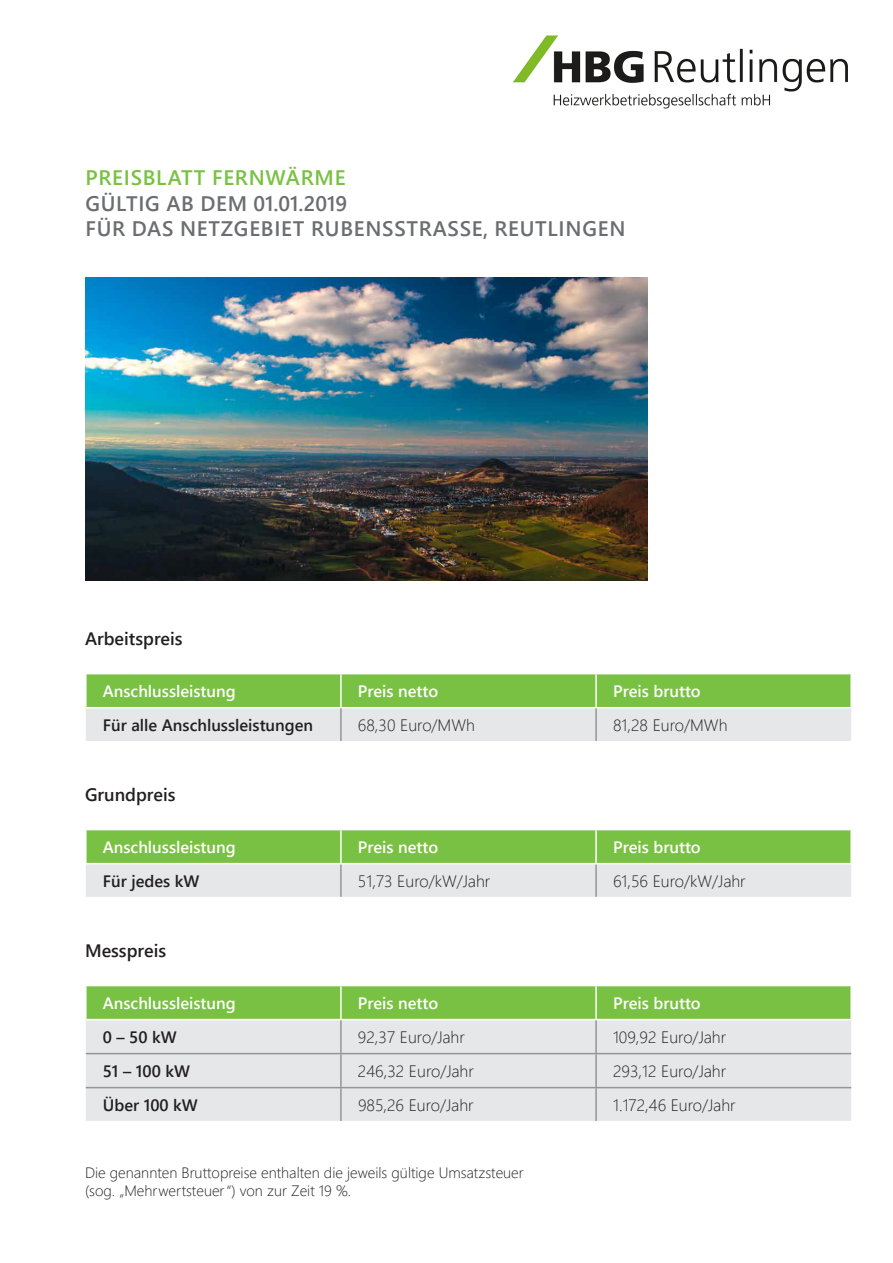
<style>
.page{position:relative;width:893px;height:1263px;background:#fff}
.page>*{position:absolute;margin:0;border:0;box-sizing:border-box;transform-origin:0 0}
.t1{font:600 21px/25.2px "Segoe UI";letter-spacing:.035em;color:#6c6d70}
.t2{font:600 21px "Segoe UI";letter-spacing:.035em;color:#79c142}
.t3{font:600 18px "Segoe UI";color:#231f20}
.t4{font:300 16.5px "Segoe UI";color:#231f20}
.t5{font:600 16.5px "Segoe UI";color:#fff}
.t6{font:600 16.5px "Segoe UI";color:#231f20}
.t7{font:300 15px/18px "Segoe UI";color:#231f20}
</style>
<div class="page">
<svg style="left:86px;top:674px;width:765px;height:67px;background:#b0d497"></svg>
<hr style="left:85px;top:674px;width:2px;height:33px;background:#fff">
<hr style="left:850px;top:674px;width:2px;height:33px;background:#fff">
<hr style="left:85px;top:707px;width:256px;height:1px;background:#fff">
<hr style="left:341px;top:707px;width:255px;height:1px;background:#fff">
<hr style="left:596px;top:707px;width:256px;height:1px;background:#fff">
<hr style="left:340px;top:674px;width:2px;height:33px;background:#fff">
<hr style="left:595px;top:674px;width:2px;height:33px;background:#fff">
<hr style="left:340px;top:708px;width:2px;height:33px;background:#939598">
<hr style="left:595px;top:708px;width:2px;height:33px;background:#939598">
<svg style="left:86px;top:830px;width:765px;height:67px;background:#b0d497"></svg>
<hr style="left:340px;top:864px;width:2px;height:33px;background:#939598">
<hr style="left:595px;top:864px;width:2px;height:33px;background:#939598">
<hr style="left:85px;top:830px;width:2px;height:33px;background:#fff">
<hr style="left:850px;top:830px;width:2px;height:33px;background:#fff">
<hr style="left:85px;top:863px;width:256px;height:1px;background:#fff">
<hr style="left:341px;top:863px;width:255px;height:1px;background:#fff">
<hr style="left:596px;top:863px;width:256px;height:1px;background:#fff">
<hr style="left:340px;top:830px;width:2px;height:33px;background:#fff">
<hr style="left:595px;top:830px;width:2px;height:33px;background:#fff">
<div style="left:87px;top:986px;width:763px;height:33px;background:#79c142"></div>
<div style="left:86px;top:1020px;width:765px;height:101px;background:#e6e7e9"></div>
<hr style="left:340px;top:986px;width:2px;height:33px;background:#fff">
<hr style="left:595px;top:986px;width:2px;height:33px;background:#fff">
<hr style="left:340px;top:1020px;width:2px;height:33px;background:#939598">
<hr style="left:595px;top:1020px;width:2px;height:33px;background:#939598">
<hr style="left:340px;top:1054px;width:2px;height:33px;background:#939598">
<hr style="left:595px;top:1054px;width:2px;height:33px;background:#939598">
<hr style="left:340px;top:1088px;width:2px;height:33px;background:#939598">
<hr style="left:595px;top:1088px;width:2px;height:33px;background:#939598">
<hr style="left:86px;top:1053px;width:255px;height:1px;background:#939598">
<hr style="left:341px;top:1053px;width:255px;height:1px;background:#939598">
<hr style="left:596px;top:1053px;width:255px;height:1px;background:#939598">
<hr style="left:86px;top:1087px;width:255px;height:1px;background:#939598">
<hr style="left:341px;top:1087px;width:255px;height:1px;background:#939598">
<hr style="left:596px;top:1087px;width:255px;height:1px;background:#939598">
<img style="left:85px;top:277px;width:563px;height:303px">
<img style="left:513px;top:35px;width:334px;height:74px">
<p class="t2" style="left:85px;top:158px;width:262px">PREISBLATT FERNWÄRME</p>
<p class="t1" style="left:85px;top:189px;width:542px">GÜLTIG AB DEM 01.01.2019<br>FÜR DAS NETZGEBIET RUBENSSTRASSE, REUTLINGEN</p>
<p class="t3" style="left:85px;top:622px;width:99px">Arbeitspreis</p>
<p class="t5" style="left:103px;top:675px;width:134px">Anschlussleistung</p>
<p class="t5" style="left:358px;top:675px;width:82px">Preis netto</p>
<p class="t5" style="left:613px;top:675px;width:89px">Preis brutto</p>
<p class="t6" style="left:103px;top:709px;width:212px">Für alle Anschlussleistungen</p>
<p class="t4" style="left:358px;top:709px;width:119px">68,30 Euro/MWh</p>
<p class="t4" style="left:613px;top:709px;width:116px">81,28 Euro/MWh</p>
<p class="t3" style="left:85px;top:778px;width:92px">Grundpreis</p>
<p class="t5" style="left:103px;top:831px;width:134px">Anschlussleistung</p>
<p class="t5" style="left:358px;top:831px;width:82px">Preis netto</p>
<p class="t5" style="left:613px;top:831px;width:89px">Preis brutto</p>
<p class="t6" style="left:103px;top:865px;width:98px">Für jedes kW</p>
<p class="t4" style="left:358px;top:865px;width:134px">51,73 Euro/kW/Jahr</p>
<p class="t4" style="left:613px;top:865px;width:134px">61,56 Euro/kW/Jahr</p>
<p class="t3" style="left:85px;top:934px;width:83px">Messpreis</p>
<p class="t5" style="left:103px;top:987px;width:134px">Anschlussleistung</p>
<p class="t5" style="left:358px;top:987px;width:82px">Preis netto</p>
<p class="t5" style="left:613px;top:987px;width:89px">Preis brutto</p>
<p class="t6" style="left:103px;top:1021px;width:75px">0 – 50 kW</p>
<p class="t4" style="left:358px;top:1021px;width:108px">92,37 Euro/Jahr</p>
<p class="t4" style="left:613px;top:1021px;width:115px">109,92 Euro/Jahr</p>
<p class="t6" style="left:103px;top:1055px;width:89px">51 – 100 kW</p>
<p class="t4" style="left:358px;top:1055px;width:117px">246,32 Euro/Jahr</p>
<p class="t4" style="left:613px;top:1055px;width:115px">293,12 Euro/Jahr</p>
<p class="t6" style="left:103px;top:1089px;width:97px">Über 100 kW</p>
<p class="t4" style="left:358px;top:1089px;width:117px">985,26 Euro/Jahr</p>
<p class="t4" style="left:613px;top:1089px;width:124px">1.172,46 Euro/Jahr</p>
<p class="t7" style="left:85px;top:1162px;width:440px">Die genannten Bruttopreise enthalten die jeweils gültige Umsatzsteuer (sog. „Mehrwertsteuer“) von zur Zeit 19 %.</p>
</div>
